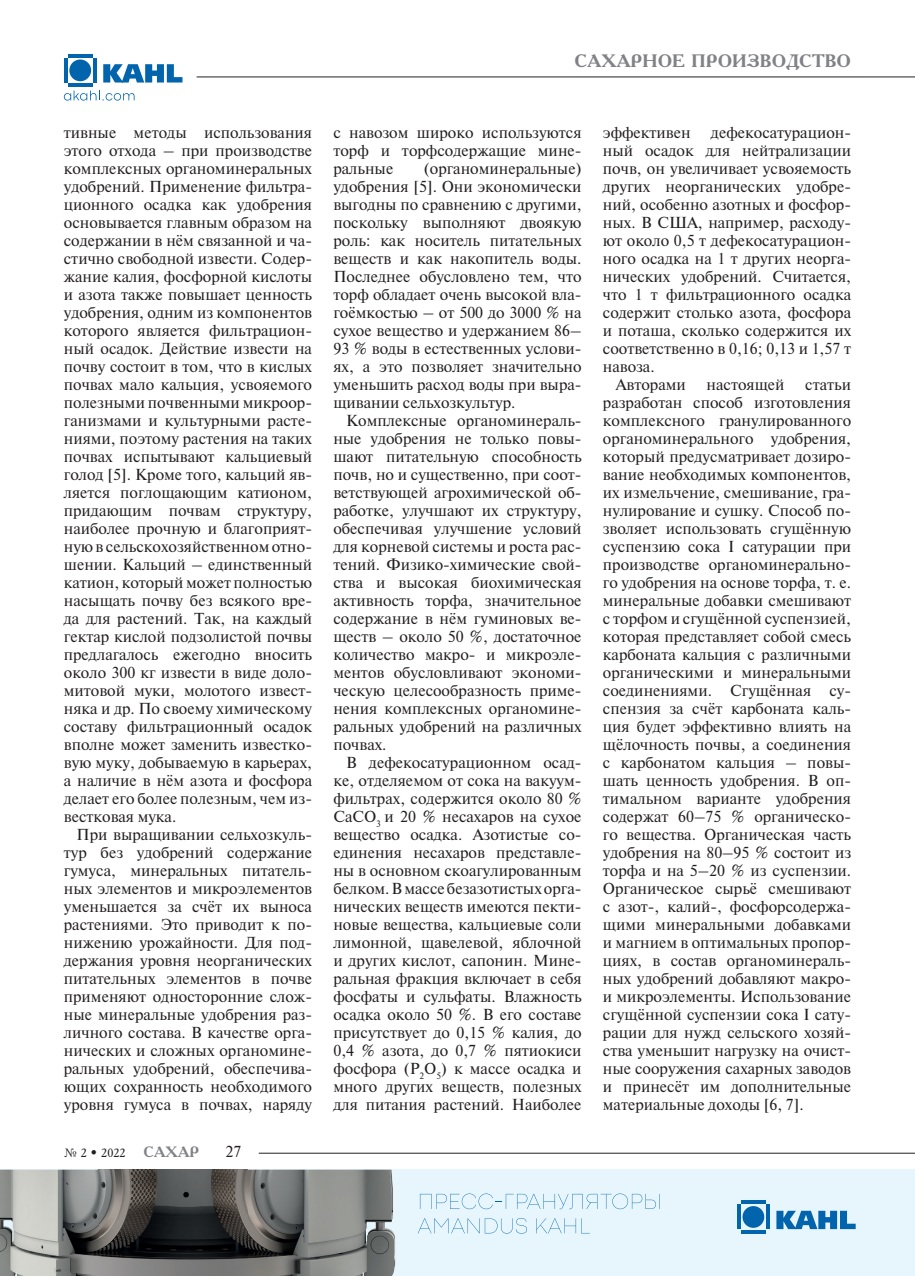
<style>
.page{position:relative;width:915px;height:1276px;background:#fff}
.page>*{position:absolute;margin:0;border:0;box-sizing:border-box;transform-origin:0 0}
.t1{font:700 18px "Academy";color:#808285}
.Newton10{font:15px/18px "Newton C";color:#231f20;text-align:justify}
.t2{font:12px "Academy C";color:#231f20}
.s1{font-weight:700;font-size:15px;color:#808285}
</style>
<div class="page">
<hr style="left:259px;top:1152px;width:655px;height:1px;background:#231f20">
<hr style="left:196px;top:77px;width:718px;height:1px;background:#231f20">
<div style="left:0;top:1169px;width:914px;height:107px;background:#e6f6fc"></div>
<img style="left:0;top:1169px;width:395px;height:107px">
<svg style="left:776px;top:1210px;width:79px;height:19px"></svg>
<svg style="left:737px;top:1204px;width:3px;height:25px"></svg>
<hr style="left:766px;top:1204px;width:3px;height:25px;background:#0164ad">
<hr style="left:741px;top:1230px;width:24px;height:3px;background:#0164ad">
<hr style="left:741px;top:1200px;width:24px;height:4px;background:#0164ad">
<div style="left:742px;top:1206px;width:22px;height:21px;background:#0164ad;border-radius:50%"></div>
<svg style="left:420px;top:1193px;width:236px;height:16px"></svg>
<svg style="left:418px;top:1218px;width:109px;height:15px"></svg>
<svg style="left:536px;top:1218px;width:53px;height:15px"></svg>
<svg style="left:103px;top:64px;width:79px;height:18px"></svg>
<hr style="left:64px;top:58px;width:3px;height:25px;background:#0164ad">
<hr style="left:93px;top:58px;width:4px;height:25px;background:#0164ad">
<hr style="left:68px;top:83px;width:24px;height:4px;background:#0164ad">
<hr style="left:68px;top:54px;width:24px;height:3px;background:#0164ad">
<div style="left:69px;top:59px;width:22px;height:22px;background:#0164ad;border-radius:50%"></div>
<svg style="left:64px;top:90px;width:70px;height:11px"></svg>
<p class="t1" style="left:574px;top:49px;width:278px">САХАРНОЕ ПРОИЗВОДСТВО</p>
<p class="Newton10" style="left:64px;top:123px;width:250px">тивные методы использования этого отхода – при производстве комплексных органоминеральных удобрений. Применение фильтра&shy;ционного осадка как удобрения основывается главным образом на содержании в нём связанной и ча&shy;стично свободной извести. Содер&shy;жание калия, фосфорной кислоты и азота также повышает ценность удобрения, одним из компонентов которого является фильтрацион&shy;ный осадок. Действие извести на почву состоит в том, что в кислых почвах мало кальция, усвояемого полезными почвенными микроор&shy;ганизмами и культурными расте&shy;ниями, поэтому растения на таких почвах испытывают кальциевый голод [5]. Кроме того, кальций яв&shy;ляется поглощающим катионом, придающим почвам структуру, наиболее прочную и благоприят&shy;ную в сельскохозяйственном отно&shy;шении. Кальций – единственный катион, который может полностью насыщать почву без всякого вре&shy;да для растений. Так, на каждый гектар кислой подзолистой почвы предлагалось ежегодно вносить около 300 кг извести в виде доло&shy;митовой муки, молотого извест&shy;няка и др. По своему химическому составу фильтрационный осадок вполне может заменить известко&shy;вую муку, добываемую в карьерах, а наличие в нём азота и фосфора делает его более полезным, чем из&shy;вестковая мука.</p>
<p class="Newton10" style="left:64px;top:825px;width:250px;text-indent:13px">При выращивании сельхозкуль&shy;тур без удобрений содержание гумуса, минеральных питатель&shy;ных элементов и микроэлементов уменьшается за счёт их выноса растениями. Это приводит к по&shy;нижению урожайности. Для под&shy;держания уровня неорганических питательных элементов в почве применяют односторонние слож&shy;ные минеральные удобрения раз&shy;личного состава. В качестве орга&shy;нических и сложных органомине&shy;ральных удобрений, обеспечива&shy;ющих сохранность необходимого уровня гумуса в почвах, наряду</p>
<p class="t2" style="left:64px;top:1145px;width:137px">№ 2 • 2022 <span class="s1">САХАР</span></p>
<p class="Newton10" style="left:225px;top:1142px;width:17px">27</p>
<p class="Newton10" style="left:333px;top:123px;width:250px">с навозом широко используются торф и торфсодержащие мине&shy;ральные</p>
<p class="Newton10" style="left:333px;top:159px;width:250px;text-indent:91px">(органоминеральные) удобрения [5]. Они экономически выгодны по сравнению с другими, поскольку выполняют двоякую роль: как носитель питательных веществ и как накопитель воды.<br>Последнее обусловлено тем, что торф обладает очень высокой вла&shy;гоёмкостью – от 500 до 3000 % на сухое вещество и удержанием 86– 93 % воды в естественных услови&shy;ях, а это позволяет значительно уменьшить расход воды при выра&shy;щивании сельхозкультур.</p>
<p class="Newton10" style="left:333px;top:411px;width:250px;text-indent:13px">Комплексные органоминераль&shy;ные удобрения не только повы&shy;шают питательную способность почв, но и существенно, при соот&shy;ветствующей агрохимической об&shy;работке, улучшают их структуру, обеспечивая улучшение условий для корневой системы и роста рас&shy;тений. Физико-химические свой&shy;ства и высокая биохимическая активность торфа, значительное содержание в нём гуминовых ве&shy;ществ – около 50 %, достаточное количество макро- и микроэле&shy;ментов обусловливают экономи&shy;ческую целесообразность приме&shy;нения комплексных органомине&shy;ральных удобрений на различных почвах.</p>
<p class="Newton10" style="left:333px;top:753px;width:250px;text-indent:13px">В дефекосатурационном осад&shy;ке, отделяемом от сока на вакуум&shy;фильтрах, содержится около 80 % СаСО<sub>3</sub> и 20 % несахаров на сухое вещество осадка. Азотистые со&shy;единения несахаров представле&shy;ны в основном скоагулированным белком.Вмассебезазотистыхорга&shy;нических веществ имеются пекти&shy;новые вещества, кальциевые соли лимонной, щавелевой, яблочной и других кислот, сапонин. Мине&shy;ральная фракция включает в себя фосфаты и сульфаты. Влажность осадка около 50 %. В его составе присутствует до 0,15 % калия, до 0,4 % азота, до 0,7 % пятиокиси фосфора (Р<sub>2</sub>О<sub>5</sub>) к массе осадка и много других веществ, полезных для питания растений. Наиболее</p>
<p class="Newton10" style="left:602px;top:123px;width:250px;text-indent:108px">дефекосатурацион&shy;ный осадок для нейтрализации почв, он увеличивает усвояемость других неорганических удобре&shy;ний, особенно азотных и фосфор&shy;ных. В США, например, расходу&shy;ют около 0,5 т дефекосатурацион&shy;ного осадка на 1 т других неорга&shy;нических удобрений. Считается, что 1 т фильтрационного осадка содержит столько азота, фосфора и поташа, сколько содержится их соответственно в 0,16; 0,13 и 1,57 т навоза.</p>
<p class="Newton10" style="left:615px;top:375px;width:72px">Авторами</p>
<p class="Newton10" style="left:706px;top:375px;width:80px">настоящей</p>
<p class="Newton10" style="left:602px;top:123px;width:89px">эффективен</p>
<p class="Newton10" style="left:602px;top:375px;width:250px;text-indent:202px">статьи разработан способ изготовления комплексного гранулированного органоминерального удобрения, который предусматривает дозиро&shy;вание необходимых компонентов, их измельчение, смешивание, гра&shy;нулирование и сушку. Способ по&shy;зволяет использовать сгущённую суспензию сока I сатурации при производстве органоминерально&shy;го удобрения на основе торфа, т. е. минеральные добавки смешивают с торфом и сгущённой суспензией, которая представляет собой смесь карбоната кальция с различными органическими и минеральными соединениями. Сгущённая су&shy;спензия за счёт карбоната каль&shy;ция будет эффективно влиять на щёлочность почвы, а соединения с карбонатом кальция – повы&shy;шать ценность удобрения. В оп&shy;тимальном варианте удобрения содержат 60–75 % органическо&shy;го вещества. Органическая часть удобрения на 80–95 % состоит из торфа и на 5–20 % из суспензии.<br>Органическое сырьё смешивают с азот-, калий-, фосфорсодержа&shy;щими минеральными добавками и магнием в оптимальных пропор&shy;циях, в состав органоминераль&shy;ных удобрений добавляют макро&shy;и микроэлементы. Использование сгущённой суспензии сока I сату&shy;рации для нужд сельского хозяй&shy;ства уменьшит нагрузку на очист&shy;ные сооружения сахарных заводов и принесёт им дополнительные материальные доходы [6, 7].</p>
</div>
